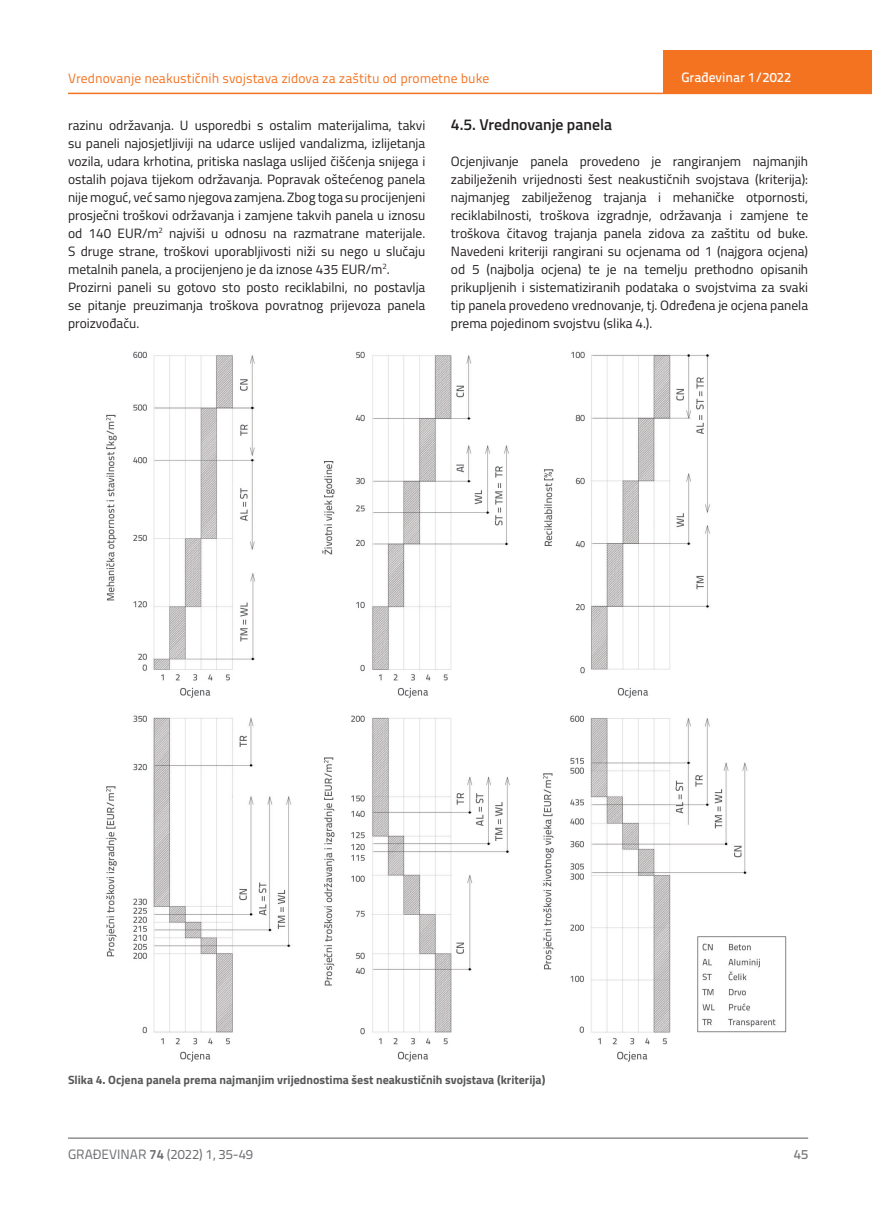
<style>
.page{position:relative;width:872px;height:1212px;background:#fff}
.page>*{position:absolute;margin:0;border:0;box-sizing:border-box;transform-origin:0 0}
.t1{font:600 15.75px "Titillium";color:#231f20}
.t2{font:13.5px/18px "Titillium";color:#231f20}
.t3{font:13.5px "Titillium Text 22 L";color:#f47321}
.t4{font:13.5px "Titillium Text 22 L";color:#6c6d70}
.t5{font:500 13.5px "Titillium Text 22 L";color:#fff}
.t6{font:500 13.5px "Titillium Text 22 L";color:#787a7d}
.t7{font:700 12px "Titillium";color:#57585a}
.s1{font-weight:700}
</style>
<div class="page">
<hr style="left:68px;top:93px;width:804px;height:1px;background:#f47321">
<div style="left:663px;top:50px;width:209px;height:44px;background:#f47321"></div>
<hr style="left:68px;top:1138px;width:740px;height:1px;background:#57585a">
<img style="left:106px;top:351px;width:681px;height:711px">
<p class="t3" style="left:68px;top:68px;width:423px">Vrednovanje neakustičnih svojstava zidova za zaštitu od prometne buke</p>
<p class="t2" style="left:68px;top:115px;width:359px">razinu održavanja. U usporedbi s ostalim materijalima, takvi su paneli najosjetljiviji na udarce uslijed vandalizma, izlijetanja vozila, udara krhotina, pritiska naslaga uslijed čišćenja snijega i ostalih pojava tijekom održavanja. Popravak oštećenog panela nije moguć, već samo njegova zamjena. Zbog toga su procijenjeni prosječni troškovi održavanja i zamjene takvih panela u iznosu od 140 EUR/m<sup>2</sup> najviši u odnosu na razmatrane materijale.<br>S druge strane, troškovi uporabljivosti niži su nego u slučaju metalnih panela, a procijenjeno je da iznose 435 EUR/m<sup>2</sup>.<br>Prozirni paneli su gotovo sto posto reciklabilni, no postavlja se pitanje preuzimanja troškova povratnog prijevoza panela proizvođaču.</p>
<p class="t1" style="left:451px;top:112px;width:163px">4.5. Vrednovanje panela</p>
<p class="t5" style="left:681px;top:67px;width:111px">Građevinar 1/2022</p>
<p class="t2" style="left:451px;top:151px;width:359px;text-align:justify">Ocjenjivanje panela provedeno je rangiranjem najmanjih zabilježenih vrijednosti šest neakustičnih svojstava (kriterija): najmanjeg zabilježenog trajanja i mehaničke otpornosti, reciklabilnosti, troškova izgradnje, održavanja i zamjene te troškova čitavog trajanja panela zidova za zaštitu od buke.<br>Navedeni kriteriji rangirani su ocjenama od 1 (najgora ocjena) od 5 (najbolja ocjena) te je na temelju prethodno opisanih prikupljenih i sistematiziranih podataka o svojstvima za svaki tip panela provedeno vrednovanje, tj. Određena je ocjena panela prema pojedinom svojstvu (slika 4.).</p>
<p class="t7" style="left:68px;top:1071px;width:479px">Slika 4. Ocjena panela prema najmanjim vrijednostima šest neakustičnih svojstava (kriterija)</p>
<p class="t4" style="left:68px;top:1144px;width:186px">GRAĐEVINAR <span class="s1">74</span> (2022) 1, 35-49</p>
<p class="t6" style="left:794px;top:1144px;width:16px">45</p>
</div>
